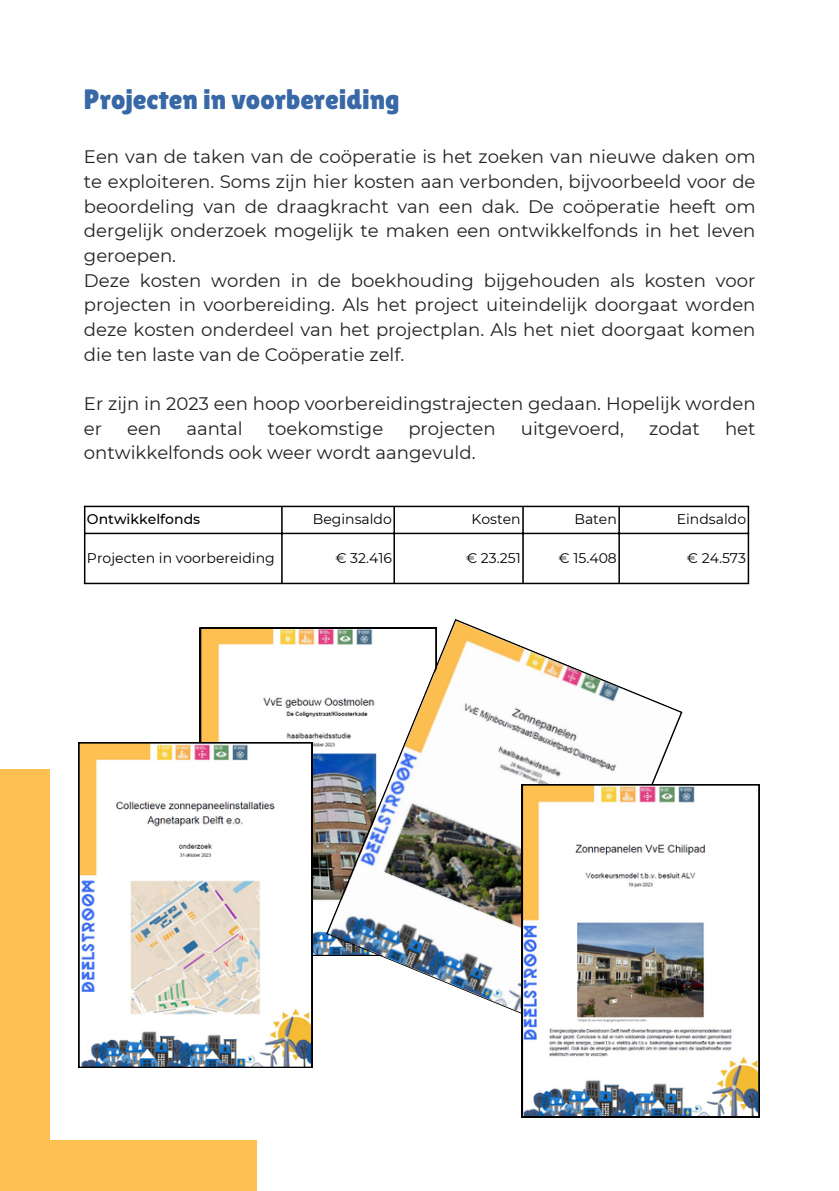
<style>
.page{position:relative;width:839px;height:1191px;background:#fff}
.page>*{position:absolute;margin:0;border:0;box-sizing:border-box;transform-origin:0 0}
.t1{font:28px "Lilita One";color:#3868a6}
.t2{font:18px/24.6px "Montserrat";color:#222;text-align:justify}
.t3{font:14px "Montserrat";color:#000}
.t4{font:500 14px "Montserrat";color:#000}
</style>
<div class="page">
<div style="left:0;top:770px;width:50px;height:421px;background:#fec053"></div>
<div style="left:0;top:1140px;width:256px;height:51px;background:#fec053"></div>
<hr style="left:84px;top:507px;width:1px;height:76px;background:#000">
<hr style="left:281px;top:507px;width:2px;height:76px;background:#000">
<hr style="left:393px;top:507px;width:2px;height:76px;background:#000">
<hr style="left:522px;top:507px;width:1px;height:76px;background:#000">
<hr style="left:618px;top:507px;width:2px;height:76px;background:#000">
<hr style="left:747px;top:507px;width:2px;height:76px;background:#000">
<hr style="left:84px;top:506px;width:665px;height:1px;background:#000">
<hr style="left:84px;top:533px;width:665px;height:1px;background:#000">
<hr style="left:84px;top:583px;width:665px;height:1px;background:#000">
<svg style="left:200px;top:627px;width:126px;height:329px"></svg>
<img style="left:326px;top:619px;width:356px;height:395px">
<svg style="left:78px;top:742px;width:234px;height:326px"></svg>
<img style="left:521px;top:784px;width:238px;height:333px">
<p class="t1" style="left:84px;top:83px;width:317px">Projecten in voorbereiding</p>
<p class="t2" style="left:84px;top:145px;width:673px">Een van de taken van de coöperatie is het zoeken van nieuwe daken om te exploiteren. Soms zijn hier kosten aan verbonden, bijvoorbeeld voor de beoordeling van de draagkracht van een dak. De coöperatie heeft om dergelijk onderzoek mogelijk te maken een ontwikkelfonds in het leven geroepen.</p>
<p class="t2" style="left:84px;top:268px;width:673px">Deze kosten worden in de boekhouding bijgehouden als kosten voor projecten in voorbereiding. Als het project uiteindelijk doorgaat worden deze kosten onderdeel van het projectplan. Als het niet doorgaat komen die ten laste van de Coöperatie zelf.</p>
<p class="t2" style="left:84px;top:391px;width:673px">Er zijn in 2023 een hoop voorbereidingstrajecten gedaan. Hopelijk worden er</p>
<p class="t2" style="left:127px;top:416px;width:36px">een</p>
<p class="t2" style="left:186px;top:416px;width:58px">aantal</p>
<p class="t2" style="left:268px;top:416px;width:117px">toekomstige</p>
<p class="t2" style="left:408px;top:416px;width:89px">projecten</p>
<p class="t2" style="left:521px;top:416px;width:105px">uitgevoerd,</p>
<p class="t2" style="left:649px;top:416px;width:52px">zodat</p>
<p class="t2" style="left:725px;top:416px;width:32px">het</p>
<p class="t2" style="left:84px;top:441px;width:393px">ontwikkelfonds ook weer wordt aangevuld.</p>
<h1 class="t4" style="left:87px;top:510px;width:115px">Ontwikkelfonds</h1>
<p class="t3" style="left:313px;top:510px;width:81px">Beginsaldo</p>
<p class="t3" style="left:471px;top:510px;width:51px">Kosten</p>
<p class="t3" style="left:574px;top:510px;width:44px">Baten</p>
<p class="t3" style="left:676px;top:510px;width:71px">Eindsaldo</p>
<p class="t3" style="left:87px;top:549px;width:189px">Projecten in voorbereiding</p>
<p class="t3" style="left:335px;top:549px;width:58px">€ 32.416</p>
<p class="t3" style="left:466px;top:549px;width:56px">€ 23.251</p>
<p class="t3" style="left:558px;top:549px;width:60px">€ 15.408</p>
<p class="t3" style="left:687px;top:549px;width:61px">€ 24.573</p>
</div>
